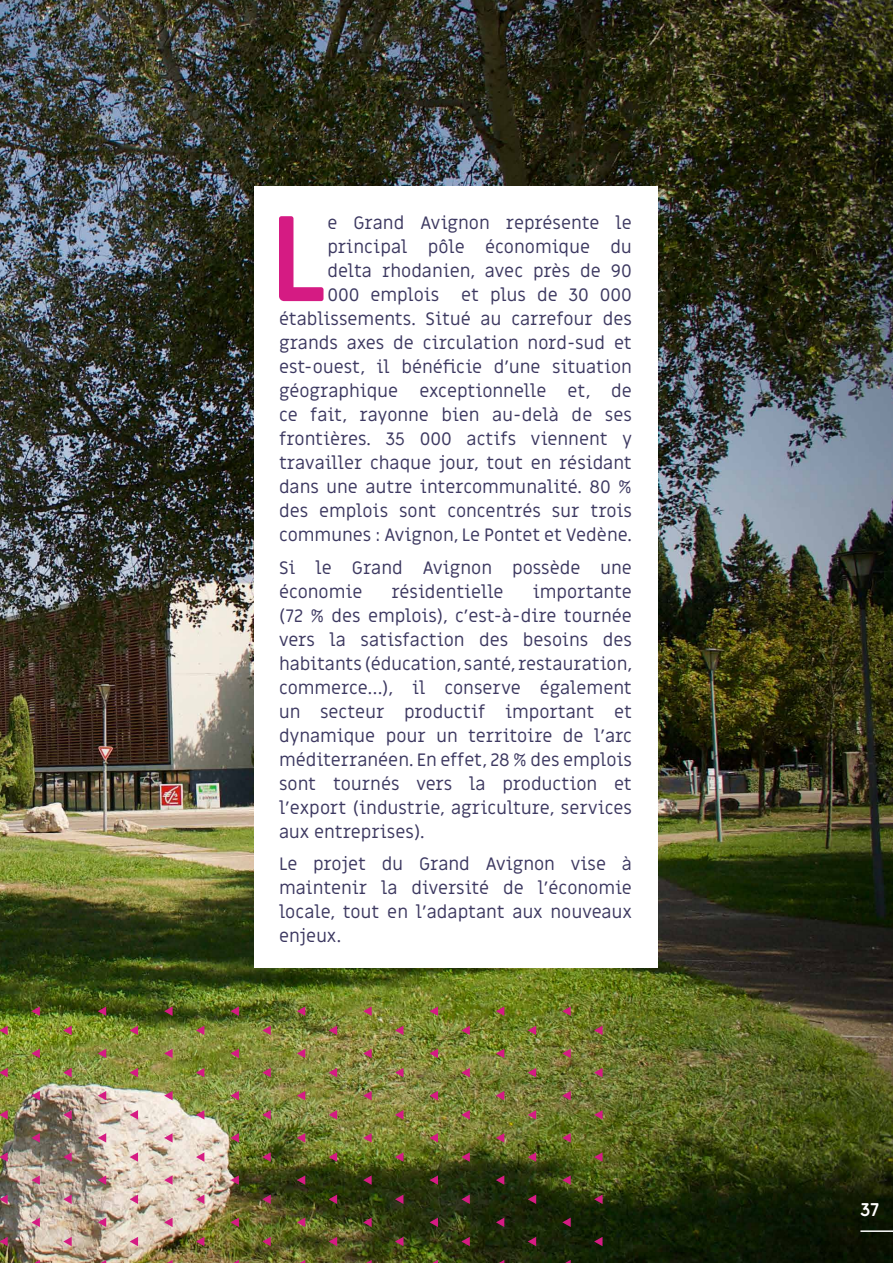
<style>
.page{position:relative;width:893px;height:1263px;background:#fff}
.page>*{position:absolute;margin:0;border:0;box-sizing:border-box;transform-origin:0 0}
.t1{font:700 118.65px "Miriam Libre";color:#d51b83}
.t2{font:18px/24px "Miriam Libre";color:#3d3961;text-align:justify}
.t3{font:700 18px "Miriam Libre";color:#fff}
</style>
<div class="page">
<img style="left:0;top:0;width:893px;height:1263px">
<div style="left:253px;top:186px;width:404px;height:782px;background:#fff"></div>
<svg style="left:0;top:1237px;width:8px;height:9px"></svg>
<svg style="left:0;top:1194px;width:8px;height:10px"></svg>
<svg style="left:0;top:1152px;width:8px;height:10px"></svg>
<svg style="left:0;top:1110px;width:8px;height:9px"></svg>
<svg style="left:0;top:1068px;width:8px;height:9px"></svg>
<svg style="left:0;top:1026px;width:8px;height:9px"></svg>
<svg style="left:34px;top:1260px;width:6px;height:3px"></svg>
<svg style="left:31px;top:1217px;width:9px;height:10px"></svg>
<svg style="left:31px;top:1175px;width:9px;height:10px"></svg>
<svg style="left:31px;top:1133px;width:9px;height:9px"></svg>
<svg style="left:31px;top:1091px;width:9px;height:9px"></svg>
<svg style="left:31px;top:1049px;width:9px;height:9px"></svg>
<svg style="left:31px;top:1006px;width:9px;height:10px"></svg>
<svg style="left:63px;top:1237px;width:9px;height:9px"></svg>
<svg style="left:63px;top:1194px;width:9px;height:10px"></svg>
<svg style="left:63px;top:1152px;width:9px;height:10px"></svg>
<svg style="left:63px;top:1110px;width:9px;height:9px"></svg>
<svg style="left:63px;top:1068px;width:9px;height:9px"></svg>
<svg style="left:63px;top:1026px;width:9px;height:9px"></svg>
<svg style="left:101px;top:1260px;width:5px;height:3px"></svg>
<svg style="left:98px;top:1217px;width:8px;height:10px"></svg>
<svg style="left:98px;top:1175px;width:8px;height:10px"></svg>
<svg style="left:98px;top:1133px;width:8px;height:9px"></svg>
<svg style="left:98px;top:1091px;width:8px;height:9px"></svg>
<svg style="left:98px;top:1049px;width:8px;height:9px"></svg>
<svg style="left:98px;top:1006px;width:8px;height:10px"></svg>
<svg style="left:130px;top:1237px;width:8px;height:9px"></svg>
<svg style="left:130px;top:1194px;width:8px;height:10px"></svg>
<svg style="left:130px;top:1152px;width:8px;height:10px"></svg>
<svg style="left:130px;top:1110px;width:8px;height:9px"></svg>
<svg style="left:130px;top:1068px;width:8px;height:9px"></svg>
<svg style="left:130px;top:1026px;width:8px;height:9px"></svg>
<svg style="left:167px;top:1260px;width:6px;height:3px"></svg>
<svg style="left:164px;top:1217px;width:9px;height:10px"></svg>
<svg style="left:164px;top:1175px;width:9px;height:10px"></svg>
<svg style="left:164px;top:1133px;width:9px;height:9px"></svg>
<svg style="left:164px;top:1091px;width:9px;height:9px"></svg>
<svg style="left:164px;top:1049px;width:9px;height:9px"></svg>
<svg style="left:164px;top:1006px;width:9px;height:10px"></svg>
<svg style="left:196px;top:1237px;width:8px;height:9px"></svg>
<svg style="left:196px;top:1194px;width:8px;height:10px"></svg>
<svg style="left:196px;top:1152px;width:8px;height:10px"></svg>
<svg style="left:196px;top:1110px;width:8px;height:9px"></svg>
<svg style="left:196px;top:1068px;width:8px;height:9px"></svg>
<svg style="left:196px;top:1026px;width:8px;height:9px"></svg>
<svg style="left:233px;top:1260px;width:6px;height:3px"></svg>
<svg style="left:231px;top:1217px;width:8px;height:10px"></svg>
<svg style="left:231px;top:1175px;width:8px;height:10px"></svg>
<svg style="left:231px;top:1133px;width:8px;height:9px"></svg>
<svg style="left:231px;top:1091px;width:8px;height:9px"></svg>
<svg style="left:231px;top:1049px;width:8px;height:9px"></svg>
<svg style="left:231px;top:1006px;width:8px;height:10px"></svg>
<svg style="left:262px;top:1237px;width:9px;height:9px"></svg>
<svg style="left:262px;top:1194px;width:9px;height:10px"></svg>
<svg style="left:262px;top:1152px;width:9px;height:10px"></svg>
<svg style="left:262px;top:1110px;width:9px;height:9px"></svg>
<svg style="left:262px;top:1068px;width:9px;height:9px"></svg>
<svg style="left:262px;top:1026px;width:9px;height:9px"></svg>
<svg style="left:300px;top:1260px;width:5px;height:3px"></svg>
<svg style="left:297px;top:1217px;width:8px;height:10px"></svg>
<svg style="left:297px;top:1175px;width:8px;height:10px"></svg>
<svg style="left:297px;top:1133px;width:8px;height:9px"></svg>
<svg style="left:297px;top:1091px;width:8px;height:9px"></svg>
<svg style="left:297px;top:1049px;width:8px;height:9px"></svg>
<svg style="left:297px;top:1006px;width:8px;height:10px"></svg>
<svg style="left:329px;top:1237px;width:8px;height:9px"></svg>
<svg style="left:329px;top:1194px;width:8px;height:10px"></svg>
<svg style="left:329px;top:1152px;width:8px;height:10px"></svg>
<svg style="left:329px;top:1110px;width:8px;height:9px"></svg>
<svg style="left:329px;top:1068px;width:8px;height:9px"></svg>
<svg style="left:329px;top:1026px;width:8px;height:9px"></svg>
<svg style="left:366px;top:1260px;width:6px;height:3px"></svg>
<svg style="left:363px;top:1217px;width:9px;height:10px"></svg>
<svg style="left:363px;top:1175px;width:9px;height:10px"></svg>
<svg style="left:363px;top:1133px;width:9px;height:9px"></svg>
<svg style="left:363px;top:1091px;width:9px;height:9px"></svg>
<svg style="left:363px;top:1049px;width:9px;height:9px"></svg>
<svg style="left:363px;top:1006px;width:9px;height:10px"></svg>
<svg style="left:395px;top:1237px;width:8px;height:9px"></svg>
<svg style="left:395px;top:1194px;width:8px;height:10px"></svg>
<svg style="left:395px;top:1152px;width:8px;height:10px"></svg>
<svg style="left:395px;top:1110px;width:8px;height:9px"></svg>
<svg style="left:395px;top:1068px;width:8px;height:9px"></svg>
<svg style="left:395px;top:1026px;width:8px;height:9px"></svg>
<svg style="left:432px;top:1260px;width:6px;height:3px"></svg>
<svg style="left:430px;top:1217px;width:8px;height:10px"></svg>
<svg style="left:430px;top:1175px;width:8px;height:10px"></svg>
<svg style="left:430px;top:1133px;width:8px;height:9px"></svg>
<svg style="left:430px;top:1091px;width:8px;height:9px"></svg>
<svg style="left:430px;top:1049px;width:8px;height:9px"></svg>
<svg style="left:430px;top:1006px;width:8px;height:10px"></svg>
<svg style="left:461px;top:1237px;width:9px;height:9px"></svg>
<svg style="left:461px;top:1194px;width:9px;height:10px"></svg>
<svg style="left:461px;top:1152px;width:9px;height:10px"></svg>
<svg style="left:461px;top:1110px;width:9px;height:9px"></svg>
<svg style="left:461px;top:1068px;width:9px;height:9px"></svg>
<svg style="left:461px;top:1026px;width:9px;height:9px"></svg>
<svg style="left:499px;top:1260px;width:5px;height:3px"></svg>
<svg style="left:496px;top:1217px;width:8px;height:10px"></svg>
<svg style="left:496px;top:1175px;width:8px;height:10px"></svg>
<svg style="left:496px;top:1133px;width:8px;height:9px"></svg>
<svg style="left:496px;top:1091px;width:8px;height:9px"></svg>
<svg style="left:496px;top:1049px;width:8px;height:9px"></svg>
<svg style="left:496px;top:1006px;width:8px;height:10px"></svg>
<svg style="left:528px;top:1237px;width:8px;height:9px"></svg>
<svg style="left:528px;top:1194px;width:8px;height:10px"></svg>
<svg style="left:528px;top:1152px;width:8px;height:10px"></svg>
<svg style="left:528px;top:1110px;width:8px;height:9px"></svg>
<svg style="left:528px;top:1068px;width:8px;height:9px"></svg>
<svg style="left:528px;top:1026px;width:8px;height:9px"></svg>
<svg style="left:565px;top:1260px;width:6px;height:3px"></svg>
<svg style="left:562px;top:1217px;width:9px;height:10px"></svg>
<svg style="left:562px;top:1175px;width:9px;height:10px"></svg>
<svg style="left:562px;top:1133px;width:9px;height:9px"></svg>
<svg style="left:562px;top:1091px;width:9px;height:9px"></svg>
<svg style="left:562px;top:1049px;width:9px;height:9px"></svg>
<svg style="left:562px;top:1006px;width:9px;height:10px"></svg>
<svg style="left:594px;top:1237px;width:8px;height:9px"></svg>
<svg style="left:594px;top:1194px;width:8px;height:10px"></svg>
<svg style="left:594px;top:1152px;width:8px;height:10px"></svg>
<svg style="left:594px;top:1110px;width:8px;height:9px"></svg>
<svg style="left:594px;top:1068px;width:8px;height:9px"></svg>
<svg style="left:594px;top:1026px;width:8px;height:9px"></svg>
<hr style="left:860px;top:1230px;width:33px;height:2px;background:#fff">
<p class="t2" style="left:279px;top:212px;width:354px;text-align:right">e Grand Avignon représente le principal pôle économique du delta rhodanien, avec près de 90<br>000 emplois et plus de 30 000 établissements. Situé au carrefour des grands axes de circulation nord-sud et est-ouest, il bénéficie d’une situation géographique exceptionnelle et, de ce fait, rayonne bien au-delà de ses frontières. 35 000 actifs viennent y travailler chaque jour, tout en résidant dans une autre intercommunalité. 80 % des emplois sont concentrés sur trois communes : Avignon, Le Pontet et Vedène.</p>
<p class="t2" style="left:279px;top:556px;width:354px">Si le Grand Avignon possède une économie</p>
<h1 class="t1" style="left:270px;top:186px;width:59px">L</h1>
<p class="t2" style="left:279px;top:580px;width:354px;text-indent:254px">importante (72 % des emplois), c’est-à-dire tournée vers la satisfaction des besoins des habitants (éducation, santé, restauration, commerce…), il conserve également un secteur productif important et dynamique pour un territoire de l’arc méditerranéen. En effet, 28 % des emplois sont tournés vers la production et l’export (industrie, agriculture, services aux entreprises).</p>
<p class="t2" style="left:279px;top:852px;width:354px">Le projet du Grand Avignon vise à maintenir la diversité de l’économie locale, tout en l’adaptant aux nouveaux enjeux.</p>
<p class="t2" style="left:392px;top:580px;width:114px">résidentielle</p>
<p class="t3" style="left:860px;top:1199px;width:20px">37</p>
</div>
